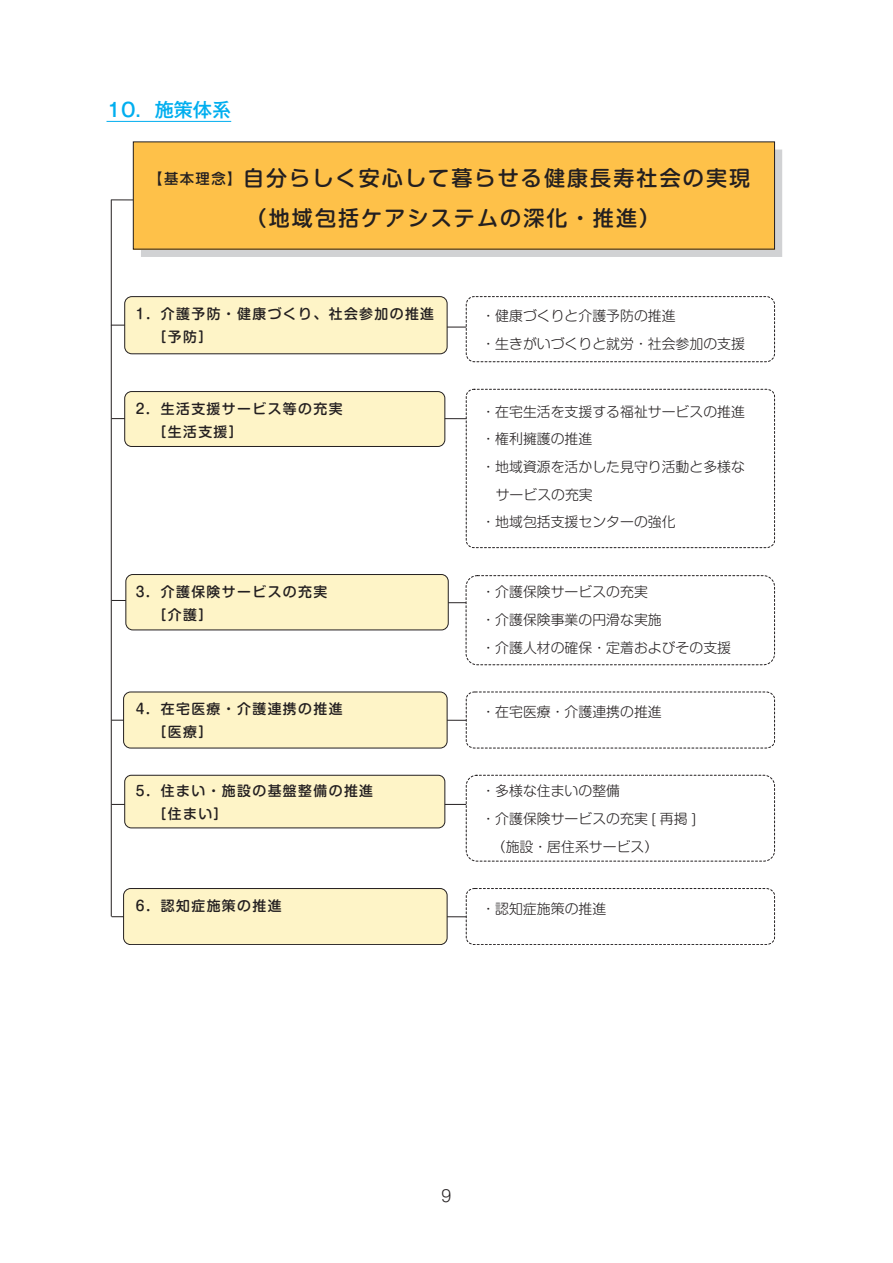
<style>
.page{position:relative;width:893px;height:1263px;background:#fff}
.page>*{position:absolute;margin:0;border:0;box-sizing:border-box;transform-origin:0 0}
.t1{font:21px "Shin M Go Pr 6 Medium 90 msp RKSJ H";letter-spacing:.1em;color:#231f20}
.t2{font:500 19.2px "Gothic MB101 Pro";color:#00aeef}
.t3{font:300 15.9px "Shin M Go Pr 6 N";color:#231f20}
.t4{font:13.8px/27.8px "Shin M Go Pr 6 Light 90 msp RKSJ H";color:#231f20}
.t5{font:13.8px/23px "Shin M Go Pr 6 Medium 90 msp RKSJ H";letter-spacing:.1em;color:#231f20}
.s1{font-size:14.4px}
</style>
<div class="page">
<hr style="left:107px;top:121px;width:124px;height:1px;background:#00aeef">
<hr style="left:426px;top:804px;width:47px;height:1px;background:#231f20">
<hr style="left:436px;top:327px;width:54px;height:1px;background:#231f20">
<hr style="left:111px;top:325px;width:47px;height:1px;background:#231f20">
<hr style="left:112px;top:804px;width:62px;height:1px;background:#231f20">
<hr style="left:425px;top:418px;width:75px;height:1px;background:#231f20">
<hr style="left:425px;top:602px;width:75px;height:1px;background:#231f20">
<hr style="left:420px;top:720px;width:75px;height:1px;background:#231f20">
<hr style="left:111px;top:199px;width:64px;height:2px;background:#231f20">
<hr style="left:112px;top:600px;width:47px;height:1px;background:#231f20">
<hr style="left:112px;top:418px;width:47px;height:1px;background:#231f20">
<div style="left:125px;top:392px;width:320px;height:54px;background:#fef4c7;border-radius:7px"></div>
<div style="left:124px;top:391px;width:321px;height:56px;border:1px solid #231f20;border-radius:7px"></div>
<div style="left:125px;top:297px;width:322px;height:57px;background:#fef4c7;border-radius:7px"></div>
<div style="left:124px;top:296px;width:323px;height:58px;border:1px solid #231f20;border-radius:7px"></div>
<div style="left:126px;top:574px;width:322px;height:56px;background:#fef4c7;border-radius:7px"></div>
<div style="left:126px;top:574px;width:323px;height:56px;border:1px solid #231f20;border-radius:7px"></div>
<div style="left:124px;top:692px;width:323px;height:56px;background:#fef4c7;border-radius:7px"></div>
<div style="left:123px;top:692px;width:324px;height:56px;border:1px solid #231f20;border-radius:7px"></div>
<div style="left:125px;top:775px;width:320px;height:53px;background:#fef4c7;border-radius:7px"></div>
<div style="left:124px;top:775px;width:321px;height:53px;border:1px solid #231f20;border-radius:7px"></div>
<div style="left:466px;top:775px;width:309px;height:86px;border:1px dashed #231f20;border-radius:11px"></div>
<div style="left:466px;top:297px;width:308px;height:65px;background:#fff;border-radius:8px"></div>
<div style="left:466px;top:296px;width:309px;height:66px;border:1px dashed #231f20;border-radius:8px"></div>
<svg style="left:466px;top:389px;width:309px;height:159px"></svg>
<svg style="left:466px;top:691px;width:309px;height:58px"></svg>
<div style="left:466px;top:576px;width:308px;height:89px;background:#fff;border-radius:11px"></div>
<div style="left:466px;top:575px;width:309px;height:90px;border:1px dashed #231f20;border-radius:11px"></div>
<svg style="left:141px;top:150px;width:641px;height:107px;background:#c4c2bf"></svg>
<div style="left:133px;top:142px;width:641px;height:107px;background:#fec149"></div>
<hr style="left:420px;top:916px;width:75px;height:1px;background:#231f20">
<div style="left:124px;top:888px;width:323px;height:56px;background:#fef4c7;border-radius:7px"></div>
<div style="left:123px;top:888px;width:324px;height:57px;border:1px solid #231f20;border-radius:7px"></div>
<svg style="left:466px;top:888px;width:309px;height:57px"></svg>
<hr style="left:111px;top:200px;width:1px;height:716px;background:#231f20">
<h2 class="t2" style="left:107px;top:94px;width:126px">10．施策体系</h2>
<h1 class="t1" style="left:148px;top:161px;width:603px"><span class="s1">【基本理念】</span>自分らしく安心して暮らせる健康長寿社会の実現</h1>
<h1 class="t1" style="left:246px;top:201px;width:416px">（地域包括ケアシステムの深化・推進）</h1>
<p class="t5" style="left:153px;top:301px;width:283px;text-indent:-17px">1．介護予防・健康づくり、社会参加の推進［予防］</p>
<p class="t4" style="left:481px;top:301px;width:265px">・健康づくりと介護予防の推進<br>・生きがいづくりと就労・社会参加の支援</p>
<p class="t5" style="left:153px;top:397px;width:192px;text-indent:-17px">2．生活支援サービス等の充実［生活支援］</p>
<p class="t4" style="left:481px;top:397px;width:265px">・在宅生活を支援する福祉サービスの推進・権利擁護の推進<br>・地域資源を活かした見守り活動と多様な　サービスの充実<br>・地域包括支援センターの強化</p>
<p class="t5" style="left:153px;top:580px;width:176px;text-indent:-17px">3．介護保険サービスの充実［介護］</p>
<p class="t4" style="left:481px;top:577px;width:251px">・介護保険サービスの充実<br>・介護保険事業の円滑な実施<br>・介護人材の確保・定着およびその支援</p>
<p class="t5" style="left:153px;top:697px;width:192px;text-indent:-17px">4．在宅医療・介護連携の推進［医療］</p>
<p class="t4" style="left:481px;top:697px;width:182px">・在宅医療・介護連携の推進</p>
<p class="t5" style="left:153px;top:779px;width:222px;text-indent:-17px">5．住まい・施設の基盤整備の推進［住まい］</p>
<p class="t4" style="left:481px;top:776px;width:216px">・多様な住まいの整備<br>・介護保険サービスの充実 [ 再掲 ]　（施設・居住系サービス）</p>
<p class="t5" style="left:136px;top:893px;width:147px">6．認知症施策の推進</p>
<p class="t4" style="left:481px;top:894px;width:126px">・認知症施策の推進</p>
<p class="t3" style="left:442px;top:1183px;width:11px">9</p>
</div>
